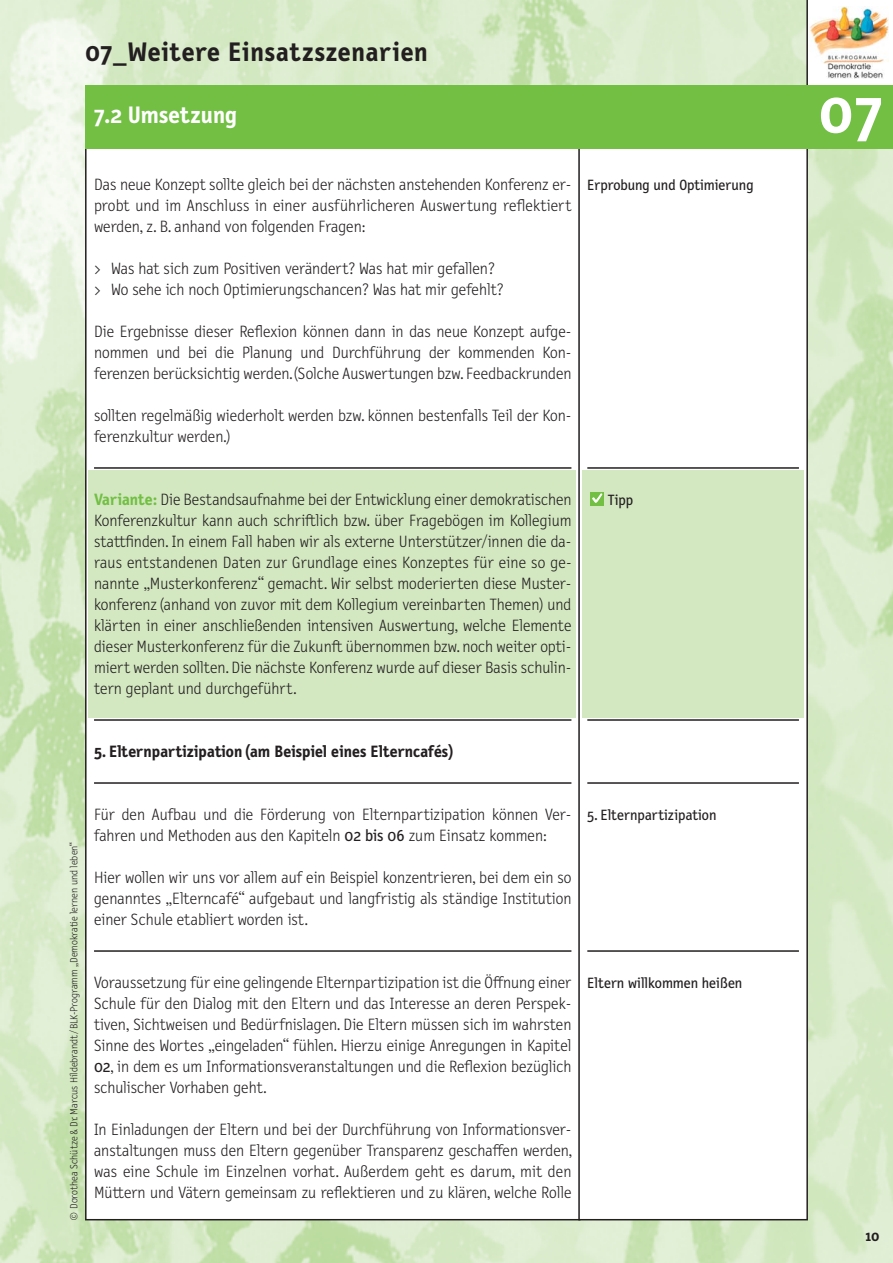
<style>
.page{position:relative;width:893px;height:1263px;background:#fff}
.page>*{position:absolute;margin:0;border:0;box-sizing:border-box;transform-origin:0 0}
.t1{font:700 63px "Letter Gothic Text";color:#fff}
.t2{font:700 27px "Letter Gothic Text";letter-spacing:.03em;color:#231f20}
.t3{font:700 24px "Letter Gothic Text";color:#fff}
.t4{font:300 16.5px/21px "Letter Gothic Text";color:#231f20;text-align:justify}
.t5{font:700 16.5px "Letter Gothic Text";color:#231f20}
.t6{font:15px "Letter Gothic Text";color:#231f20}
.t7{font:700 15px "Letter Gothic Text";color:#231f20}
.t8{font:300 10.5px "Letter Gothic Text";color:#231f20}
.s1{font-weight:700;color:#72bf44}
.s2{color:#fff}
.s3{font-weight:400}
</style>
<div class="page">
<img style="left:0;top:0;width:893px;height:1263px">
<div style="left:808px;top:0;width:85px;height:85px;background:#fff"></div>
<img style="left:809px;top:6px;width:80px;height:73px">
<hr style="left:806px;top:0;width:2px;height:111px;background:#231f20">
<div style="left:86px;top:141px;width:494px;height:1079px;background:#fff"></div>
<div style="left:579px;top:141px;width:228px;height:1079px;background:#fff"></div>
<div style="left:578px;top:140px;width:230px;height:1080px;border:2px solid #231f20"></div>
<div style="left:582px;top:470px;width:222px;height:248px;background:#d3e8c1"></div>
<div style="left:89px;top:470px;width:487px;height:248px;background:#d3e8c1"></div>
<hr style="left:587px;top:467px;width:212px;height:2px;background:#231f20">
<hr style="left:587px;top:719px;width:212px;height:2px;background:#231f20">
<hr style="left:587px;top:782px;width:212px;height:2px;background:#231f20">
<hr style="left:587px;top:950px;width:212px;height:2px;background:#231f20">
<div style="left:85px;top:85px;width:724px;height:64px;background:#72bf44"></div>
<div style="left:808px;top:85px;width:85px;height:64px;background:#72bf44"></div>
<hr style="left:94px;top:467px;width:477px;height:2px;background:#231f20">
<hr style="left:94px;top:719px;width:477px;height:2px;background:#231f20">
<hr style="left:94px;top:782px;width:477px;height:2px;background:#231f20">
<hr style="left:94px;top:950px;width:477px;height:2px;background:#231f20">
<div style="left:590px;top:492px;width:13px;height:13px;background:#72bf44"></div>
<h2 class="t2" style="left:85px;top:42px;width:344px">07_Weitere Einsatzszenarien</h2>
<h3 class="t3" style="left:94px;top:106px;width:144px">7.2 Umsetzung</h3>
<h1 class="t1" style="left:818px;top:88px;width:66px">07</h1>
<p class="t4" style="left:94px;top:175px;width:479px">Das neue Konzept sollte gleich bei der nächsten anstehenden Konferenz er - probt und im Anschluss in einer ausführlicheren Auswertung reflektiert werden, z. B. anhand von folgenden Fragen:</p>
<p class="t4" style="left:94px;top:259px;width:411px">&gt; Was hat sich zum Positiven verändert? Was hat mir gefallen? &gt; Wo sehe ich noch Optimierungschancen? Was hat mir gefehlt?</p>
<p class="t4" style="left:94px;top:322px;width:479px">Die Ergebnisse dieser Reflexion können dann in das neue Konzept aufge&shy;nommen und bei die Planung und Durchführung der kommenden Kon - ferenzen berücksichtig werden. (Solche Auswertungen bzw. Feedbackrunden</p>
<p class="t4" style="left:94px;top:406px;width:479px">sollten regelmäßig wiederholt werden bzw. können bestenfalls Teil der Kon - ferenzkultur werden.)</p>
<p class="t6" style="left:587px;top:179px;width:168px">Erprobung und Optimierung</p>
<p class="t4" style="left:94px;top:490px;width:479px"><span class="s1">Variante:</span> Die Bestandsaufnahme bei der Entwicklung einer demokratischen Konferenzkultur kann auch schriftlich bzw. über Fragebögen im Kollegium stattfinden. In einem Fall haben wir als externe Unterstützer/innen die da - raus entstandenen Daten zur Grundlage eines Konzeptes für eine so ge - nannte „Musterkonferenz“ gemacht. Wir selbst moderierten diese Muster - kon ferenz (anhand von zuvor mit dem Kollegium vereinbarten Themen) und klärten in einer anschließenden intensiven Auswertung, welche Elemente dieser Musterkonferenz für die Zukunft übernommen bzw. noch weiter opti&shy;miert werden sollten. Die nächste Konferenz wurde auf dieser Basis schulin&shy;tern geplant und durchgeführt.</p>
<p class="t5" style="left:94px;top:745px;width:362px">5. Elternpartizipation (am Beispiel eines Elterncafés)</p>
<p class="t6" style="left:588px;top:494px;width:46px"><span class="s2">✓</span>Tipp</p>
<p class="t8" style="left:70px;top:1221px;width:381px;rotate:-90deg">© Dorothea Schütze &amp; Dr. Marcus Hildebrandt / BLK-Programm „Demokratie lernen und leben“</p>
<p class="t4" style="left:94px;top:805px;width:479px">Für den Aufbau und die Förderung von Elternpartizipation können Ver - fahren und Methoden aus den Kapiteln <span class="s3">02 bis 06</span> zum Einsatz kommen:</p>
<p class="t4" style="left:94px;top:868px;width:479px">Hier wollen wir uns vor allem auf ein Beispiel konzentrieren, bei dem ein so genanntes „Elterncafé“ aufgebaut und langfristig als ständige Institution einer Schule etabliert worden ist.</p>
<p class="t4" style="left:94px;top:973px;width:479px">Voraussetzung für eine gelingende Elternpartizipation ist die Öffnung einer Schule für den Dialog mit den Eltern und das Interesse an deren Perspek - tiven, Sichtweisen und Bedürfnislagen. Die Eltern müssen sich im wahrsten Sinne des Wortes „eingeladen“ fühlen. Hierzu einige Anregungen in Kapitel <span class="s3">02</span>, in dem es um Informationsveranstaltungen und die Reflexion bezüglich schulischer Vorhaben geht.</p>
<p class="t4" style="left:94px;top:1120px;width:480px">In Einladungen der Eltern und bei der Durchführung von Informations ver - anstaltungen muss den Eltern gegenüber Transparenz geschaffen werden, was eine Schule im Einzelnen vorhat. Außerdem geht es darum, mit den Müttern und Vätern gemeinsam zu reflektieren und zu klären, welche Rolle</p>
<p class="t6" style="left:587px;top:809px;width:131px">5. Elternpartizipation</p>
<p class="t6" style="left:587px;top:977px;width:156px">Eltern willkommen heißen</p>
<p class="t7" style="left:865px;top:1230px;width:15px">10</p>
</div>
